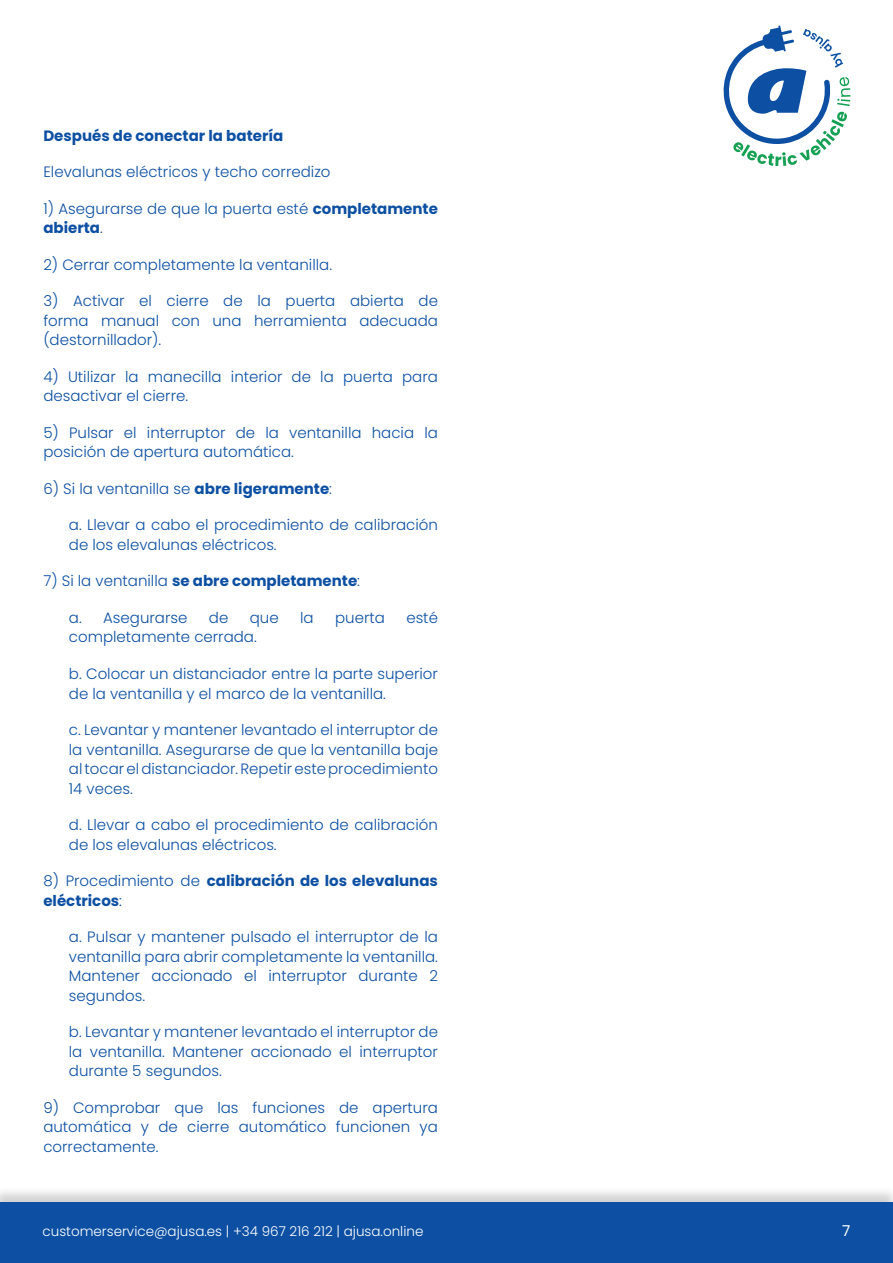
<style>
.page{position:relative;width:893px;height:1263px;background:#fff}
.page>*{position:absolute;margin:0;border:0;box-sizing:border-box;transform-origin:0 0}
.t1{font:300 15px/19.5px "Poppins";color:#0d50a3}
.t2{font:700 15px/19.5px "Poppins";color:#0d50a3}
.t3{font:15px "Poppins";color:#fff}
.t4{font:300 13.5px "Poppins";color:#fff}
.s1{font-weight:700}
.s2{font-weight:300}
</style>
<div class="page">
<div style="left:0;top:1186px;width:893px;height:77px;background:#231f20;opacity:.2"></div>
<div style="left:0;top:1203px;width:893px;height:60px;background:#0d50a3"></div>
<svg style="left:723px;top:26px;width:127px;height:140px"></svg>
<p class="t2" style="left:43px;top:126px;width:242px">Después de conectar la batería</p>
<p class="t1" style="left:43px;top:162px;width:289px">Elevalunas eléctricos y techo corredizo</p>
<p class="t1" style="left:43px;top:199px;width:396px">1) Asegurarse de que la puerta esté <span class="s1">completamente abierta</span>.</p>
<p class="t1" style="left:43px;top:255px;width:290px">2) Cerrar completamente la ventanilla.</p>
<p class="t1" style="left:43px;top:291px;width:396px;text-align:justify">3) Activar el cierre de la puerta abierta de forma manual con una herramienta adecuada (destornillador).</p>
<p class="t1" style="left:43px;top:367px;width:396px">4) Utilizar la manecilla interior de la puerta para desactivar el cierre.</p>
<p class="t1" style="left:43px;top:423px;width:396px">5) Pulsar el interruptor de la ventanilla hacia la posición de apertura automática.</p>
<p class="t1" style="left:43px;top:479px;width:290px">6) Si la ventanilla se <span class="s1">abre ligeramente</span>:</p>
<p class="t1" style="left:69px;top:515px;width:371px">a. Llevar a cabo el procedimiento de calibración de los elevalunas eléctricos.</p>
<p class="t2" style="left:43px;top:571px;width:318px"><span class="s2">7) Si la ventanilla</span> se abre completamente<span class="s2">:</span></p>
<p class="t1" style="left:69px;top:608px;width:120px">a. Asegurarse</p>
<p class="t1" style="left:209px;top:608px;width:21px">de</p>
<p class="t1" style="left:250px;top:608px;width:30px">que</p>
<p class="t1" style="left:300px;top:608px;width:15px">la</p>
<p class="t1" style="left:335px;top:608px;width:51px">puerta</p>
<p class="t1" style="left:406px;top:608px;width:33px">esté</p>
<p class="t1" style="left:69px;top:627px;width:189px">completamente cerrada.</p>
<p class="t1" style="left:69px;top:664px;width:371px">b. Colocar un distanciador entre la parte superior de la ventanilla y el marco de la ventanilla.</p>
<p class="t1" style="left:69px;top:720px;width:371px;text-align:justify">c. Levantar y mantener levantado el interruptor de la ventanilla. Asegurarse de que la ventanilla baje al tocar el distanciador. Repetir este procedimiento 14 veces.</p>
<p class="t1" style="left:69px;top:815px;width:371px">d. Llevar a cabo el procedimiento de calibración de los elevalunas eléctricos.</p>
<p class="t2" style="left:43px;top:871px;width:396px"><span class="s2">8) Procedimiento de</span> calibración de los elevalunas eléctricos<span class="s2">:</span></p>
<p class="t1" style="left:69px;top:927px;width:371px;text-align:justify">a. Pulsar y mantener pulsado el interruptor de la ventanilla para abrir completamente la ventanilla.<br>Mantener accionado el interruptor durante 2 segundos.</p>
<p class="t1" style="left:69px;top:1022px;width:371px;text-align:justify">b. Levantar y mantener levantado el interruptor de la ventanilla. Mantener accionado el interruptor durante 5 segundos.</p>
<p class="t1" style="left:43px;top:1098px;width:396px;text-align:justify">9) Comprobar que las funciones de apertura automática y de cierre automático funcionen ya correctamente.</p>
<p class="t4" style="left:43px;top:1223px;width:382px">customerservice@ajusa.es | +34 967 216 212 | ajusa.online</p>
<p class="t3" style="left:842px;top:1222px;width:10px">7</p>
</div>
